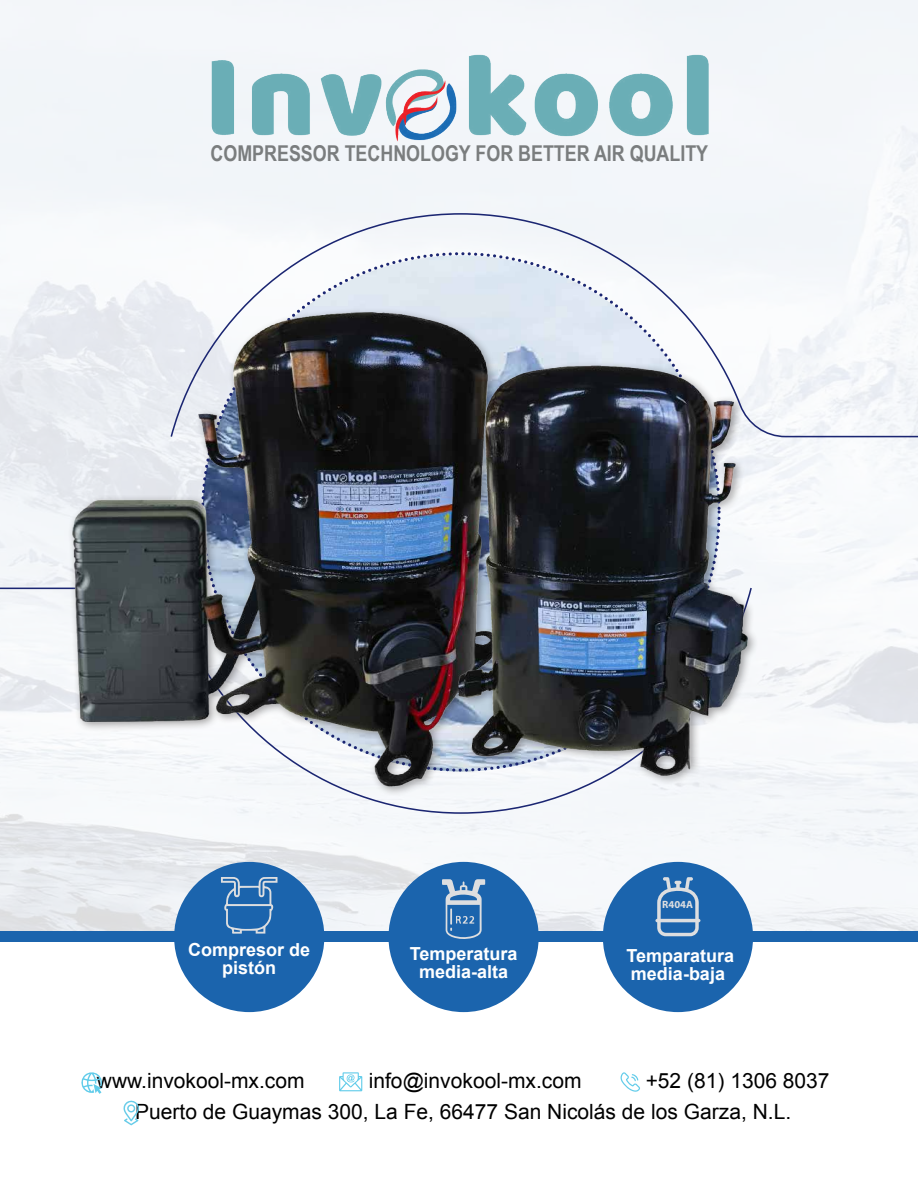
<style>
.page{position:relative;width:918px;height:1188px;background:#fff}
.page>*{position:absolute;margin:0;border:0;box-sizing:border-box;transform-origin:0 0}
.t1{font:700 21.75px "Arial Narrow";color:#7a7d7e}
.t2{font:21px/31.5px "Arial";color:#000}
.t3{font:700 18px/18px "Arial";color:#fff;text-align:center}
.t4{font:700 10.65px "Myriad Pro";color:#dddee0}
</style>
<div class="page">
<img style="left:0;top:0;width:918px;height:931px">
<svg style="left:0;top:586px;width:753px;height:229px"></svg>
<svg style="left:169px;top:212px;width:749px;height:226px"></svg>
<img style="left:190px;top:40px;width:538px;height:109px">
<div style="left:0;top:931px;width:918px;height:11px;background:#1b64ad"></div>
<div style="left:174px;top:862px;width:150px;height:150px;background:#1b64ad;border-radius:50%"></div>
<div style="left:388px;top:862px;width:151px;height:150px;background:#1b64ad;border-radius:50%"></div>
<div style="left:603px;top:862px;width:150px;height:150px;background:#1b64ad;border-radius:50%"></div>
<svg style="left:221px;top:877px;width:57px;height:57px"></svg>
<svg style="left:442px;top:879px;width:43px;height:60px"></svg>
<svg style="left:655px;top:877px;width:45px;height:59px"></svg>
<svg style="left:621px;top:1072px;width:19px;height:20px"></svg>
<svg style="left:339px;top:1072px;width:23px;height:19px"></svg>
<svg style="left:81px;top:1072px;width:21px;height:22px"></svg>
<svg style="left:124px;top:1101px;width:15px;height:24px"></svg>
<div style="left:68px;top:307px;width:441px;height:490px;background:#231f20;opacity:.42"></div>
<img style="left:72px;top:313px;width:427px;height:473px">
<div style="left:454px;top:361px;width:305px;height:425px;background:#231f20;opacity:.42"></div>
<img style="left:459px;top:366px;width:289px;height:410px">
<p class="t1" style="left:211px;top:137px;width:499px">COMPRESSOR TECHNOLOGY FOR BETTER AIR QUALITY</p>
<p class="t4" style="left:662px;top:897px;width:32px">R404A</p>
<p class="t3" style="left:188px;top:941px;width:124px">Compresor de pistón</p>
<p class="t3" style="left:410px;top:946px;width:109px">Temperatura media-alta</p>
<p class="t3" style="left:627px;top:947px;width:109px;text-align:left">Temparatura media-baja</p>
<p class="t2" style="left:97px;top:1065px;width:209px">www.invokool-mx.com</p>
<p class="t2" style="left:369px;top:1065px;width:214px">info@invokool-mx.com</p>
<p class="t2" style="left:135px;top:1065px;width:696px;text-indent:510px">+52 (81) 1306 8037<br>Puerto de Guaymas 300, La Fe, 66477 San Nicolás de los Garza, N.L.</p>
</div>
